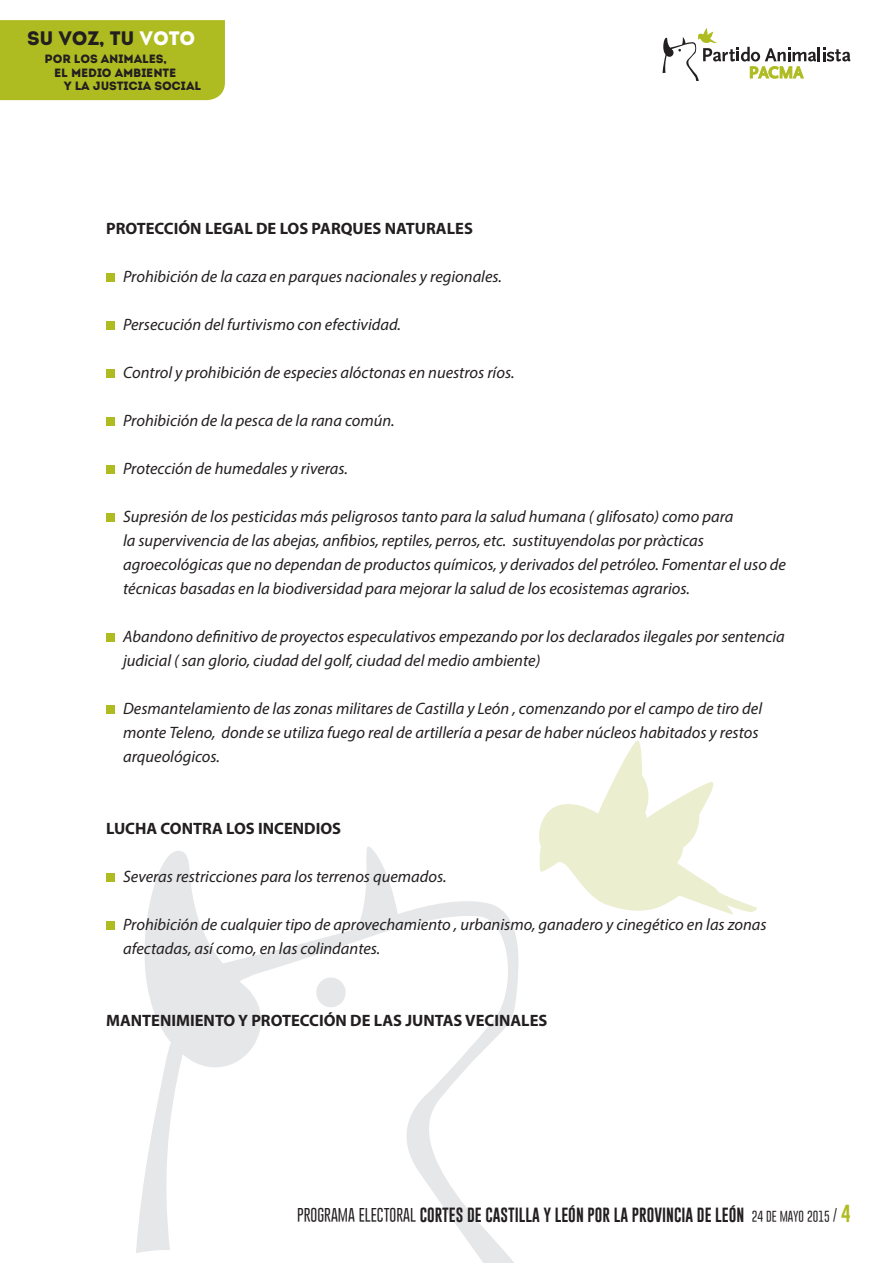
<style>
.page{position:relative;width:893px;height:1263px;background:#fff}
.page>*{position:absolute;margin:0;border:0;box-sizing:border-box;transform-origin:0 0}
.t1{font:19.5px "Intro";letter-spacing:-.01em;color:#231f20}
.Sangría_francesa{font:italic 16.5px/24px "Myriad Pro";color:#231f20}
.Sangría_francesa-2{font:700 16.5px "Myriad Pro";color:#231f20}
.t2{font:15px "Gobold";color:#231f20}
.t3{font:12px "Intro";letter-spacing:-.01em;color:#231f20}
.s1{color:#fff}
.s2{font-weight:300}
.s3{font-weight:300;font-size:12px}
.s4{font-size:18px;color:#aebc21}
</style>
<div class="page">
<div style="left:0;top:20px;width:225px;height:80px;background:#aebc21"></div>
<svg style="left:539px;top:740px;width:218px;height:175px"></svg>
<svg style="left:136px;top:846px;width:412px;height:417px"></svg>
<div style="left:316px;top:977px;width:30px;height:30px;background:#e6e7e9;border-radius:50%"></div>
<hr style="left:817px;top:47px;width:3px;height:14px;background:#231f20">
<svg style="left:823px;top:47px;width:27px;height:14px"></svg>
<svg style="left:662px;top:28px;width:154px;height:53px"></svg>
<div style="left:106px;top:273px;width:9px;height:9px;background:#aebc21"></div>
<div style="left:106px;top:321px;width:9px;height:9px;background:#aebc21"></div>
<div style="left:106px;top:369px;width:9px;height:9px;background:#aebc21"></div>
<div style="left:106px;top:417px;width:9px;height:9px;background:#aebc21"></div>
<div style="left:106px;top:465px;width:9px;height:9px;background:#aebc21"></div>
<div style="left:106px;top:513px;width:9px;height:9px;background:#aebc21"></div>
<div style="left:106px;top:633px;width:9px;height:9px;background:#aebc21"></div>
<div style="left:106px;top:705px;width:9px;height:9px;background:#aebc21"></div>
<div style="left:106px;top:873px;width:9px;height:9px;background:#aebc21"></div>
<div style="left:106px;top:921px;width:9px;height:9px;background:#aebc21"></div>
<p class="t1" style="left:27px;top:27px;width:170px">SU VOZ, TU <span class="s1">VOTO</span></p>
<p class="t3" style="left:45px;top:52px;width:124px">POR LOS ANIMALES,</p>
<p class="t3" style="left:54px;top:65px;width:124px">EL MEDIO AMBIENTE</p>
<p class="t3" style="left:64px;top:79px;width:139px">Y LA JUSTICIA SOCIAL</p>
<p class="Sangría_francesa-2" style="left:106px;top:218px;width:368px">PROTECCIÓN LEGAL DE LOS PARQUES NATURALES</p>
<p class="Sangría_francesa" style="left:123px;top:264px;width:380px">Prohibición de la caza en parques nacionales y regionales.</p>
<p class="Sangría_francesa" style="left:123px;top:312px;width:279px">Persecución del furtivismo con efectividad.</p>
<p class="Sangría_francesa" style="left:123px;top:360px;width:393px">Control y prohibición de especies alóctonas en nuestros ríos.</p>
<p class="Sangría_francesa" style="left:123px;top:408px;width:273px">Prohibición de la pesca de la rana común.</p>
<p class="Sangría_francesa" style="left:123px;top:456px;width:226px">Protección de humedales y riveras.</p>
<p class="Sangría_francesa" style="left:123px;top:504px;width:664px">Supresión de los pesticidas más peligrosos tanto para la salud humana ( glifosato) como para<br>la supervivencia de las abejas, anfibios, reptiles, perros, etc. sustituyendolas por pràcticas agroecológicas que no dependan de productos químicos, y derivados del petróleo. Fomentar el uso de técnicas basadas en la biodiversidad para mejorar la salud de los ecosistemas agrarios.</p>
<p class="Sangría_francesa" style="left:123px;top:624px;width:663px">Abandono definitivo de proyectos especulativos empezando por los declarados ilegales por sentencia judicial ( san glorio, ciudad del golf, ciudad del medio ambiente)</p>
<p class="Sangría_francesa" style="left:123px;top:696px;width:640px">Desmantelamiento de las zonas militares de Castilla y León , comenzando por el campo de tiro del monte Teleno, donde se utiliza fuego real de artillería a pesar de haber núcleos habitados y restos arqueológicos.</p>
<p class="Sangría_francesa-2" style="left:106px;top:818px;width:237px">LUCHA CONTRA LOS INCENDIOS</p>
<p class="Sangría_francesa" style="left:123px;top:864px;width:325px">Severas restricciones para los terrenos quemados.</p>
<p class="Sangría_francesa" style="left:123px;top:912px;width:645px">Prohibición de cualquier tipo de aprovechamiento , urbanismo, ganadero y cinegético en las zonas afectadas, así como, en las colindantes.</p>
<p class="Sangría_francesa-2" style="left:106px;top:1010px;width:443px">MANTENIMIENTO Y PROTECCIÓN DE LAS JUNTAS VECINALES</p>
<p class="t2" style="left:297px;top:1205px;width:555px"><span class="s2">PROGRAMA ELECTORAL</span> CORTES DE CASTILLA Y LEÓN POR LA PROVINCIA DE LEÓN <span class="s3">24 DE MAYO 2015</span> <span class="s2">/</span> <span class="s4">4</span></p>
</div>
